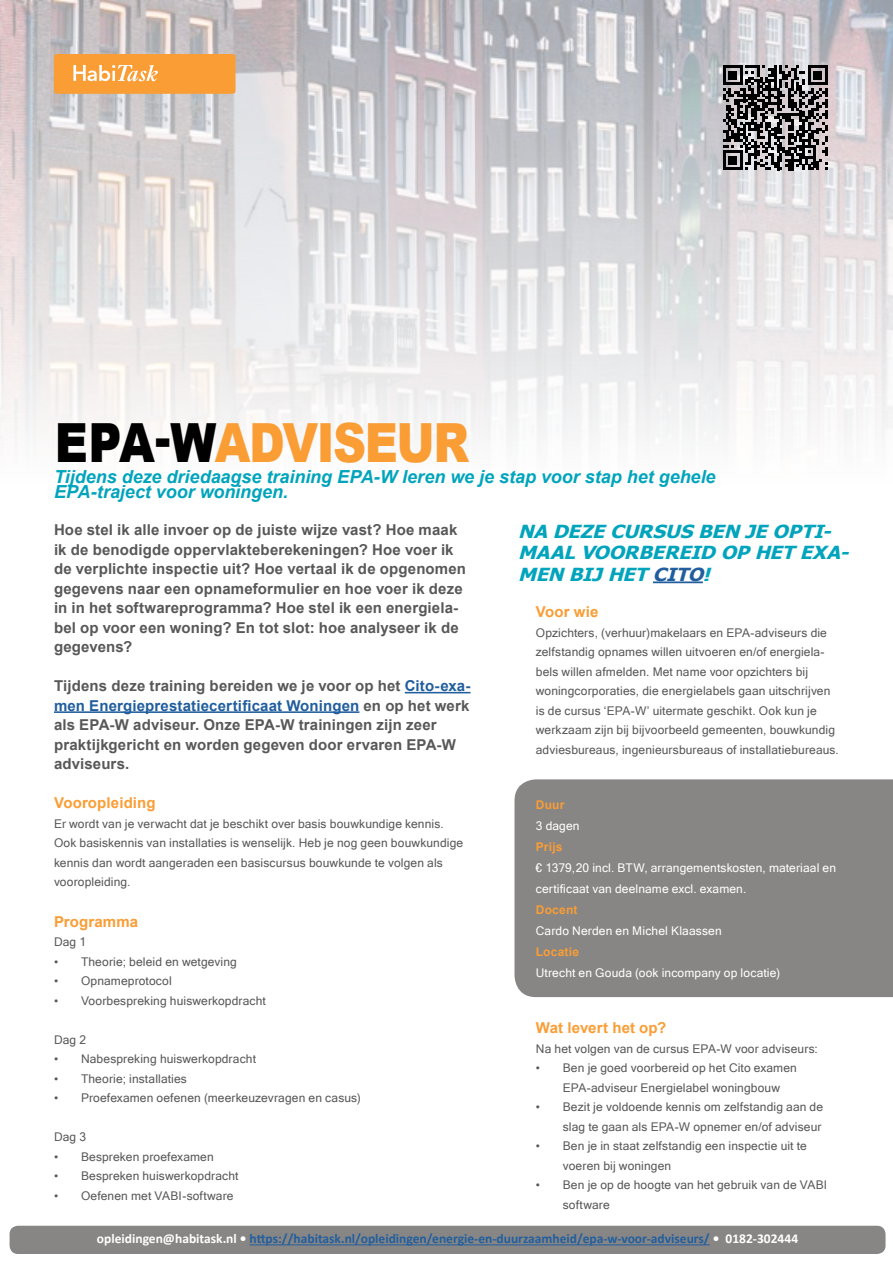
<style>
.page{position:relative;width:893px;height:1263px;background:#fff}
.page>*{position:absolute;margin:0;border:0;box-sizing:border-box;transform-origin:0 0}
.t1{font:900 54px "Arial";letter-spacing:-.03em;color:#fa9d35;scale:.85 1}
.t2{font:italic 700 18px/15px "Arial";color:#00a4bc}
.t3{font:italic 700 18px/21.6px "Tahoma";color:#00a4bc;scale:1.1 1}
.t4{font:700 15px/19.5px "Arial";letter-spacing:.01em;color:#585858}
.t5{font:700 15px "Arial";letter-spacing:.01em;color:#fa9d35}
.t6{font:700 13.5px "Calibri";color:#215e9e}
.t7{font:12px/19.5px "Microsoft Sans Serif";letter-spacing:.01em;color:#585858}
.t8{font:12px/21px "Microsoft Sans Serif";letter-spacing:.01em;color:#fffffe}
.t9{font:700 12px "Arial";letter-spacing:.02em;color:#fa9d35}
.s1{color:#000}
.s2{color:#215e9e}
.s3{color:#fffffe}
</style>
<div class="page">
<img style="left:0;top:0;width:893px;height:437px">
<hr style="left:405px;top:692px;width:65px;height:1px;background:#215e9e">
<hr style="left:54px;top:711px;width:305px;height:2px;background:#215e9e">
<div style="left:10px;top:1226px;width:875px;height:28px;background:#878685;border-radius:9px"></div>
<hr style="left:250px;top:1244px;width:460px;height:1px;background:#215e9e">
<div style="left:514px;top:779px;width:379px;height:218px;background:#878685"></div>
<div style="left:54px;top:54px;width:182px;height:40px;background:#f99d34;border-radius:3px"></div>
<svg style="left:73px;top:65px;width:85px;height:16px"></svg>
<hr style="left:653px;top:581px;width:50px;height:2px;background:#215e9e">
<svg style="left:723px;top:65px;width:105px;height:105px;background:#636162"></svg>
<h1 class="t1" style="left:55px;top:404px;width:489px"><span class="s1">EPA-W</span>ADVISEUR</h1>
<h2 class="t2" style="left:54px;top:469px;width:663px">Tijdens deze driedaagse training EPA-W leren we je stap voor stap het gehele<br>EPA-traject voor woningen.</h2>
<p class="t4" style="left:54px;top:520px;width:414px">Hoe stel ik alle invoer op de juiste wijze vast? Hoe maak ik de benodigde oppervlakteberekeningen? Hoe voer ik de verplichte inspectie uit? Hoe vertaal ik de opgenomen gegevens naar een opnameformulier en hoe voer ik deze in in het softwareprogramma? Hoe stel ik een energiela&shy;bel op voor een woning? En tot slot: hoe analyseer ik de gegevens?</p>
<p class="t4" style="left:54px;top:676px;width:418px">Tijdens deze training bereiden we je voor op het <span class="s2">Cito-exa&shy;men Energieprestatiecertificaat Woningen</span> en op het werk als EPA-W adviseur. Onze EPA-W trainingen zijn zeer praktijkgericht en worden gegeven door ervaren EPA-W adviseurs.</p>
<p class="t5" style="left:54px;top:792px;width:103px">Vooropleiding</p>
<p class="t7" style="left:54px;top:813px;width:411px">Er wordt van je verwacht dat je beschikt over basis bouwkundige kennis.<br>Ook basiskennis van installaties is wenselijk. Heb je nog geen bouwkundige kennis dan wordt aangeraden een basiscursus bouwkunde te volgen als vooropleiding.</p>
<p class="t5" style="left:54px;top:911px;width:86px">Programma</p>
<p class="t7" style="left:54px;top:932px;width:34px">Dag 1</p>
<p class="t7" style="left:54px;top:951px;width:184px">• Theorie; beleid en wetgeving</p>
<p class="t7" style="left:54px;top:971px;width:119px">• Opnameprotocol</p>
<p class="t7" style="left:54px;top:990px;width:213px">• Voorbespreking huiswerkopdracht</p>
<p class="t7" style="left:54px;top:1029px;width:34px">Dag 2</p>
<p class="t7" style="left:54px;top:1049px;width:203px">• Nabespreking huiswerkopdracht</p>
<p class="t7" style="left:54px;top:1068px;width:134px">• Theorie; installaties</p>
<p class="t7" style="left:54px;top:1088px;width:308px">• Proefexamen oefenen (meerkeuzevragen en casus)</p>
<p class="t7" style="left:54px;top:1127px;width:34px">Dag 3</p>
<p class="t7" style="left:54px;top:1146px;width:161px">• Bespreken proefexamen</p>
<p class="t7" style="left:54px;top:1166px;width:186px">• Bespreken huiswerkopdracht</p>
<p class="t7" style="left:54px;top:1185px;width:181px">• Oefenen met VABI-software</p>
<p class="t6" style="left:97px;top:1229px;width:703px"><span class="s3">opleidingen@habitask.nl •</span> https://habitask.nl/opleidingen/energie-en-duurzaamheid/epa-w-voor-adviseurs/ <span class="s3">• 0182-302444</span></p>
<h2 class="t3" style="left:518px;top:521px;width:308px">NA DEZECURSUSBEN JEOPTI-<br>MAALVOORBEREID OPHETEXA-<br>MEN BIJHET<span class="s2">CITO</span>!</h2>
<p class="t5" style="left:536px;top:602px;width:64px">Voor wie</p>
<p class="t7" style="left:536px;top:623px;width:305px">Opzichters, (verhuur)makelaars en EPA-adviseurs die zelfstandig opnames willen uitvoeren en/of energiela&shy;bels willen afmelden. Met name voor opzichters bij woningcorporaties, die energielabels gaan uitschrijven is de cursus ‘EPA-W’ uitermate geschikt. Ook kun je werkzaam zijn bij bijvoorbeeld gemeenten, bouwkundig adviesbureaus, ingenieursbureaus of installatiebureaus.</p>
<p class="t9" style="left:536px;top:796px;width:30px">Duur</p>
<p class="t8" style="left:536px;top:815px;width:45px">3 dagen</p>
<p class="t9" style="left:536px;top:838px;width:28px">Prijs</p>
<p class="t8" style="left:536px;top:857px;width:302px">€ 1379,20 incl. BTW, arrangementskosten, materiaal en certificaat van deelname excl. examen.</p>
<p class="t9" style="left:536px;top:901px;width:43px">Docent</p>
<p class="t8" style="left:536px;top:920px;width:187px">Cardo Nerden en Michel Klaassen</p>
<p class="t9" style="left:536px;top:943px;width:45px">Locatie</p>
<p class="t8" style="left:536px;top:962px;width:246px">Utrecht en Gouda (ook incompany op locatie)</p>
<p class="t5" style="left:536px;top:1017px;width:132px">Wat levert het op?</p>
<p class="t7" style="left:536px;top:1039px;width:284px">Na het volgen van de cursus EPA-W voor adviseurs:</p>
<p class="t7" style="left:563px;top:1058px;width:236px;text-indent:-27px">• Ben je goed voorbereid op het Cito examen<br>EPA-adviseur Energielabel woningbouw</p>
<p class="t7" style="left:536px;top:1097px;width:289px;text-align:right">• Bezit je voldoende kennis om zelfstandig aan de slag te gaan als EPA-W opnemer en/of adviseur</p>
<p class="t7" style="left:563px;top:1136px;width:246px;text-indent:-27px">• Ben je in staat zelfstandig een inspectie uit te voeren bij woningen</p>
<p class="t7" style="left:563px;top:1175px;width:266px;text-indent:-27px">• Ben je op de hoogte van het gebruik van de VABI software</p>
</div>
